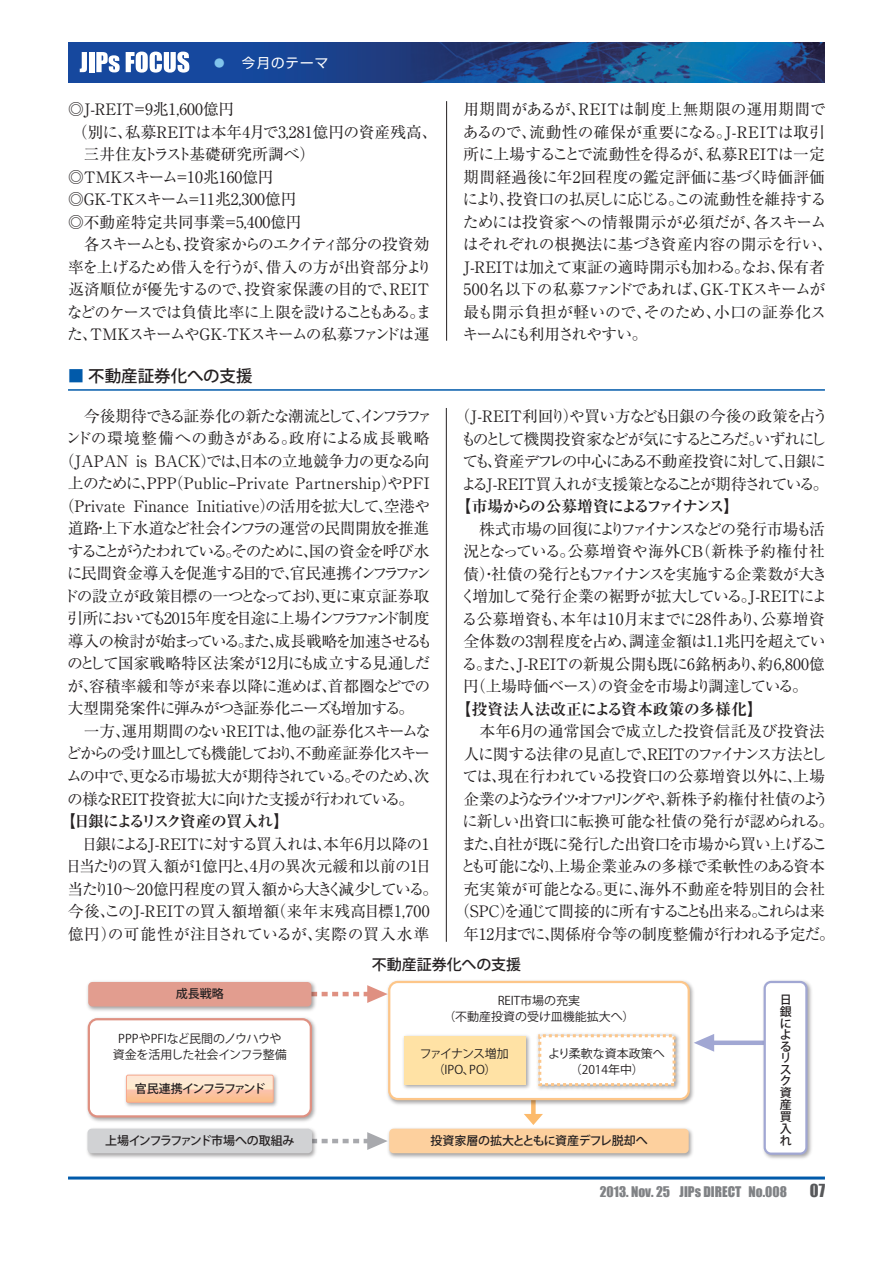
<style>
.page{position:relative;width:893px;height:1263px;background:#fff}
.page>*{position:absolute;margin:0;border:0;box-sizing:border-box;transform-origin:0 0}
.t1{font:500 16.5px "Koz Go Pro";color:#231f20}
.t2{font:16.5px "Impact";color:#57585a}
.t3{font:15.75px/22.5px "Ryumin Pro";letter-spacing:-.035em;color:#231f20}
.t4{font:15.75px/22.5px "Ryumin Pro";letter-spacing:-.01em;color:#231f20}
.t5{font:15.75px/22.5px "Ryumin Pro";letter-spacing:-.015em;color:#231f20;text-align:center}
.t6{font:15.75px/22.5px "Ryumin Pro";letter-spacing:-.085em;color:#231f20;text-align:center}
.t7{font:15.75px "Ryumin Pro";color:#231f20}
.t8{font:15.75px "Ryumin Pro";letter-spacing:-.11em;color:#231f20}
.t9{font:15.75px "Ryumin Pro";letter-spacing:-.105em;color:#231f20}
.t10{font:15.75px "Ryumin Pro";letter-spacing:-.115em;color:#231f20}
.t11{font:15.75px "Ryumin Pro";letter-spacing:.015em;color:#231f20}
.t12{font:15.75px "Ryumin Pro";letter-spacing:-.06em;color:#231f20}
.t13{font:15.75px "Ryumin Pro";letter-spacing:.01em;color:#231f20}
.t14{font:15.75px "Ryumin Pro";letter-spacing:.005em;color:#231f20}
.t15{font:15.75px "Ryumin Pro";letter-spacing:-.205em;color:#231f20}
.t16{font:15.75px "Ryumin Pro";letter-spacing:-.09em;color:#231f20}
.t17{font:15.75px "Ryumin Pro";letter-spacing:-.15em;color:#231f20}
.t18{font:15.75px "Ryumin Pro";letter-spacing:-.095em;color:#231f20}
.t19{font:15.75px "Ryumin Pro";letter-spacing:-.125em;color:#231f20}
.t20{font:15.75px "Ryumin Pro";letter-spacing:-.075em;color:#231f20}
.t21{font:15.75px "Ryumin Pro";letter-spacing:-.055em;color:#231f20}
.t22{font:15.75px "Ryumin Pro";letter-spacing:-.065em;color:#231f20}
.t23{font:15.75px "Ryumin Pro";letter-spacing:.035em;color:#231f20}
.t24{font:700 15.75px "Ryumin Pro";letter-spacing:-.14em;color:#231f20}
.t25{font:700 15.75px "Ryumin Pro";color:#231f20}
.t26{font:700 15.75px "Ryumin Pro";letter-spacing:-.12em;color:#231f20}
.t27{font:500 15px "Koz Go Pro";color:#231f20}
.t28{font:13.5px "Impact";color:#808285}
.t29{font:13.5px "Shin Go Pro";letter-spacing:.07em;color:#fff}
.t30{font:12px/16.5px "Koz Go Pro";color:#231f20;text-align:center}
.t31{font:500 12px/11.7px "Koz Go Pro";letter-spacing:-.035em;color:#231f20}
.t32{font:12px/16.5px "Koz Go Pro";letter-spacing:-.02em;color:#231f20;text-align:center}
.t33{font:500 12px "Koz Go Pro";letter-spacing:-.01em;color:#231f20}
.t34{font:12px/16.5px "Koz Go Pro";letter-spacing:-.05em;color:#231f20;text-align:center}
.t35{font:500 12px "Koz Go Pro";letter-spacing:-.12em;color:#231f20}
.s1{font-size:10.5px;color:#81c4ec}
.s2{font-size:10.5px}
.s3{font-weight:700;color:#015aaa}
</style>
<div class="page">
<img style="left:68px;top:43px;width:757px;height:39px">
<hr style="left:68px;top:1176px;width:757px;height:3px;background:#015aaa">
<svg style="left:80px;top:52px;width:7px;height:20px"></svg>
<div style="left:89px;top:52px;width:5px;height:20px;background:#fff"></div>
<svg style="left:96px;top:52px;width:24px;height:20px"></svg>
<svg style="left:126px;top:52px;width:63px;height:21px"></svg>
<div style="left:712px;top:1040px;width:72px;height:5px;background:#a1a7d3"></div>
<svg style="left:697px;top:1034px;width:17px;height:18px"></svg>
<svg style="left:321px;top:1132px;width:65px;height:18px"></svg>
<svg style="left:321px;top:985px;width:64px;height:18px"></svg>
<div style="left:531px;top:1076px;width:5px;height:39px;background:#fcba6b"></div>
<svg style="left:524px;top:1114px;width:19px;height:11px"></svg>
<hr style="left:446px;top:101px;width:1px;height:240px;background:#231f20">
<hr style="left:446px;top:408px;width:1px;height:534px;background:#231f20">
<hr style="left:68px;top:389px;width:757px;height:2px;background:#015aaa">
<img style="left:87px;top:981px;width:231px;height:30px">
<div style="left:88px;top:982px;width:223px;height:24px;background:#e29d8f;border-radius:4px"></div>
<img style="left:87px;top:1017px;width:231px;height:141px">
<div style="left:89px;top:1019px;width:222px;height:97px;background:#fff;border-radius:9px"></div>
<div style="left:88px;top:1018px;width:224px;height:99px;border:2px solid #df9081;border-radius:9px"></div>
<div style="left:88px;top:1129px;width:224px;height:24px;background:#d1d2d4;border-radius:4px"></div>
<img style="left:386px;top:1128px;width:307px;height:30px">
<div style="left:389px;top:1129px;width:300px;height:24px;background:#fdd09e;border-radius:4px"></div>
<img style="left:385px;top:980px;width:312px;height:127px">
<div style="left:389px;top:982px;width:300px;height:117px;background:#fff;border-radius:9px"></div>
<div style="left:388px;top:981px;width:302px;height:119px;border:2px solid #fdc689;border-radius:9px"></div>
<img style="left:760px;top:980px;width:52px;height:179px">
<div style="left:765px;top:982px;width:41px;height:172px;background:#fff;border-radius:6px"></div>
<div style="left:764px;top:981px;width:43px;height:174px;border:2px solid #a1a7d3;border-radius:6px"></div>
<img style="left:125px;top:1074px;width:152px;height:33px">
<svg style="left:126px;top:1075px;width:146px;height:26px;background:#fcd6b7"></svg>
<div style="left:126px;top:1075px;width:148px;height:28px;border:1px solid #f8a98e;border-radius:2px"></div>
<img style="left:403px;top:1035px;width:127px;height:54px">
<div style="left:404px;top:1036px;width:121px;height:48px;background:#ffe2a5"></div>
<img style="left:537px;top:1033px;width:142px;height:57px">
<div style="left:538px;top:1034px;width:138px;height:52px;background:#fff;border:3px dashed #fdc689"></div>
<p class="t29" style="left:214px;top:52px;width:116px"><span class="s1">●</span><span class="s2">　</span> 今月のテーマ</p>
<p class="t7" style="left:68px;top:97px;width:168px">◎J-REIT＝9兆1,600億円</p>
<p class="t14" style="left:72px;top:119px;width:367px">（別に、私募REITは本年4月で3,281億円の資産残高、</p>
<p class="t7" style="left:84px;top:142px;width:233px">三井住友トラスト基礎研究所調べ）</p>
<p class="t7" style="left:68px;top:164px;width:207px">◎TMKスキーム＝10兆160億円</p>
<p class="t7" style="left:68px;top:187px;width:230px">◎GK-TKスキーム＝11兆2,300億円</p>
<p class="t7" style="left:68px;top:209px;width:235px">◎不動産特定共同事業＝5,400億円</p>
<p class="t8" style="left:68px;top:232px;width:363px">　各スキームとも、投資家からのエクイティ部分の投資効</p>
<p class="t3" style="left:68px;top:254px;width:366px">率を上げるため借入を行うが、借入の方が出資部分より</p>
<p class="t11" style="left:68px;top:277px;width:363px">返済順位が優先するので、投資家保護の目的で、REIT</p>
<p class="t6" style="left:67px;top:299px;width:366px">などのケースでは負債比率に上限を設けることもある。ま</p>
<p class="t16" style="left:67px;top:322px;width:364px">た、TMKスキームやGK-TKスキームの私募ファンドは運</p>
<p class="t1" style="left:68px;top:365px;width:186px"><span class="s3">■</span> 不動産証券化への支援</p>
<p class="t19" style="left:84px;top:404px;width:350px">今後期待できる証券化の新たな潮流として、インフラファ</p>
<p class="t23" style="left:66px;top:426px;width:365px">ンドの環境整備への動きがある。政府による成長戦略</p>
<p class="t5" style="left:59px;top:449px;width:372px">（JAPAN is BACK）では、日本の立地競争力の更なる向</p>
<p class="t13" style="left:68px;top:471px;width:363px">上のために、PPP（Public‒Private Partnership）やPFI</p>
<p class="t4" style="left:59px;top:494px;width:373px">（Private Finance Initiative）の活用を拡大して、空港や</p>
<p class="t12" style="left:68px;top:516px;width:363px">道路・上下水道など社会インフラの運営の民間開放を推進</p>
<p class="t9" style="left:68px;top:539px;width:363px">することがうたわれている。そのために、国の資金を呼び水</p>
<p class="t9" style="left:67px;top:561px;width:366px">に民間資金導入を促進する目的で、官民連携インフラファン</p>
<p class="t3" style="left:63px;top:584px;width:368px">ドの設立が政策目標の一つとなっており、更に東京証券取</p>
<p class="t8" style="left:68px;top:606px;width:363px">引所においても2015年度を目途に上場インフラファンド制度</p>
<p class="t10" style="left:68px;top:629px;width:366px">導入の検討が始まっている。また、成長戦略を加速させるも</p>
<p class="t4" style="left:67px;top:651px;width:365px">のとして国家戦略特区法案が12月にも成立する見通しだ</p>
<p class="t4" style="left:68px;top:674px;width:364px">が、容積率緩和等が来春以降に進めば、首都圏などでの</p>
<p class="t12" style="left:68px;top:696px;width:348px">大型開発案件に弾みがつき証券化ニーズも増加する。</p>
<p class="t3" style="left:84px;top:719px;width:348px">一方、運用期間のないREITは、他の証券化スキームな</p>
<p class="t10" style="left:65px;top:741px;width:366px">どからの受け皿としても機能しており、不動産証券化スキー</p>
<p class="t18" style="left:67px;top:764px;width:364px">ムの中で、更なる市場拡大が期待されている。そのため、次</p>
<p class="t22" style="left:67px;top:786px;width:349px">の様なREIT投資拡大に向けた支援が行われている。</p>
<p class="t26" style="left:60px;top:809px;width:230px">【日銀によるリスク資産の買入れ】</p>
<p class="t5" style="left:66px;top:831px;width:374px">日銀によるJ-REITに対する買入れは、本年6月以降の1<br>日当たりの買入額が1億円と、4月の異次元緩和以前の1日当たり10～20億円程度の買入額から大きく減少している。今後、このJ-REITの買入額増額（来年末残高目標1,700億円）の可能性が注目されているが、実際の買入水準</p>
<p class="t4" style="left:462px;top:97px;width:372px">用期間があるが、REITは制度上無期限の運用期間であるので、流動性の確保が重要になる。J-REITは取引所に上場することで流動性を得るが、私募REITは一定期間経過後に年2回程度の鑑定評価に基づく時価評価により、投資口の払戻しに応じる。この流動性を維持するためには投資家への情報開示が必須だが、各スキームはそれぞれの根拠法に基づき資産内容の開示を行い、<br>J-REITは加えて東証の適時開示も加わる。なお、保有者<br>500名以下の私募ファンドであれば、GK-TKスキームが最も開示負担が軽いので、そのため、小口の証券化スキームにも利用されやすい。</p>
<p class="t6" style="left:454px;top:404px;width:375px">（J-REIT利回り）や買い方なども日銀の今後の政策を占うものとして機関投資家などが気にするところだ。いずれにしても、資産デフレの中心にある不動産投資に対して、日銀によるJ-REIT買入れが支援策となることが期待されている。</p>
<p class="t24" style="left:456px;top:494px;width:285px">【市場からの公募増資によるファイナンス】</p>
<p class="t3" style="left:460px;top:516px;width:369px;text-indent:19px">株式市場の回復によりファイナンスなどの発行市場も活況となっている。公募増資や海外CB（新株予約権付社債）・社債の発行ともファイナンスを実施する企業数が大きく増加して発行企業の裾野が拡大している。J-REITによる公募増資も、本年は10月末までに28件あり、公募増資全体数の3割程度を占め、調達金額は1.1兆円を超えている。また、J-REITの新規公開も既に6銘柄あり、約6,800億円（上場時価ベース）の資金を市場より調達している。</p>
<p class="t25" style="left:456px;top:696px;width:309px">【投資法人法改正による資本政策の多様化】</p>
<p class="t7" style="left:480px;top:719px;width:347px">本年６月の通常国会で成立した投資信託及び投資法</p>
<p class="t17" style="left:463px;top:741px;width:365px">人に関する法律の見直しで、ＲＥＩＴのファイナンス方法とし</p>
<p class="t3" style="left:462px;top:764px;width:364px">ては、現在行われている投資口の公募増資以外に、上場</p>
<p class="t15" style="left:463px;top:786px;width:367px">企業のようなライツ・オファリングや、新株予約権付社債のよう</p>
<p class="t3" style="left:462px;top:809px;width:374px">に新しい出資口に転換可能な社債の発行が認められる。</p>
<p class="t20" style="left:461px;top:831px;width:368px">また、自社が既に発行した出資口を市場から買い上げるこ</p>
<p class="t21" style="left:461px;top:854px;width:366px">とも可能になり、上場企業並みの多様で柔軟性のある資本</p>
<p class="t11" style="left:463px;top:876px;width:363px">充実策が可能となる。更に、海外不動産を特別目的会社</p>
<p class="t8" style="left:454px;top:899px;width:372px">（SPC）を通じて間接的に所有することも出来る。これらは来</p>
<p class="t3" style="left:463px;top:921px;width:373px">年12月までに、関係府令等の制度整備が行われる予定だ。</p>
<p class="t31" style="left:176px;top:988px;width:49px">成長戦略</p>
<p class="t32" style="left:113px;top:1030px;width:175px">PPPやPFIなど民間のノウハウや資金を活用した社会インフラ整備</p>
<p class="t35" style="left:135px;top:1081px;width:132px">官民連携インフラファンド</p>
<p class="t27" style="left:372px;top:955px;width:151px">不動産証券化への支援</p>
<p class="t30" style="left:443px;top:992px;width:193px">REIT市場の充実<br>（不動産投資の受け皿機能拡大へ）</p>
<p class="t34" style="left:420px;top:1045px;width:91px">ファイナンス増加（IPO、PO）</p>
<p class="t30" style="left:548px;top:1045px;width:118px">より柔軟な資本政策へ（2014年中）</p>
<p class="t31" style="left:105px;top:1135px;width:191px">上場インフラファンド市場への取組み</p>
<p class="t33" style="left:430px;top:1133px;width:219px">投資家層の拡大とともに資産デフレ脱却へ</p>
<p class="t31" style="left:780px;top:995px;width:13px">日銀によるリスク資産買入れ</p>
<p class="t28" style="left:600px;top:1181px;width:189px">2013. Nov. 25 JIPs DIRECT No.008</p>
<p class="t2" style="left:810px;top:1178px;width:17px">07</p>
</div>
